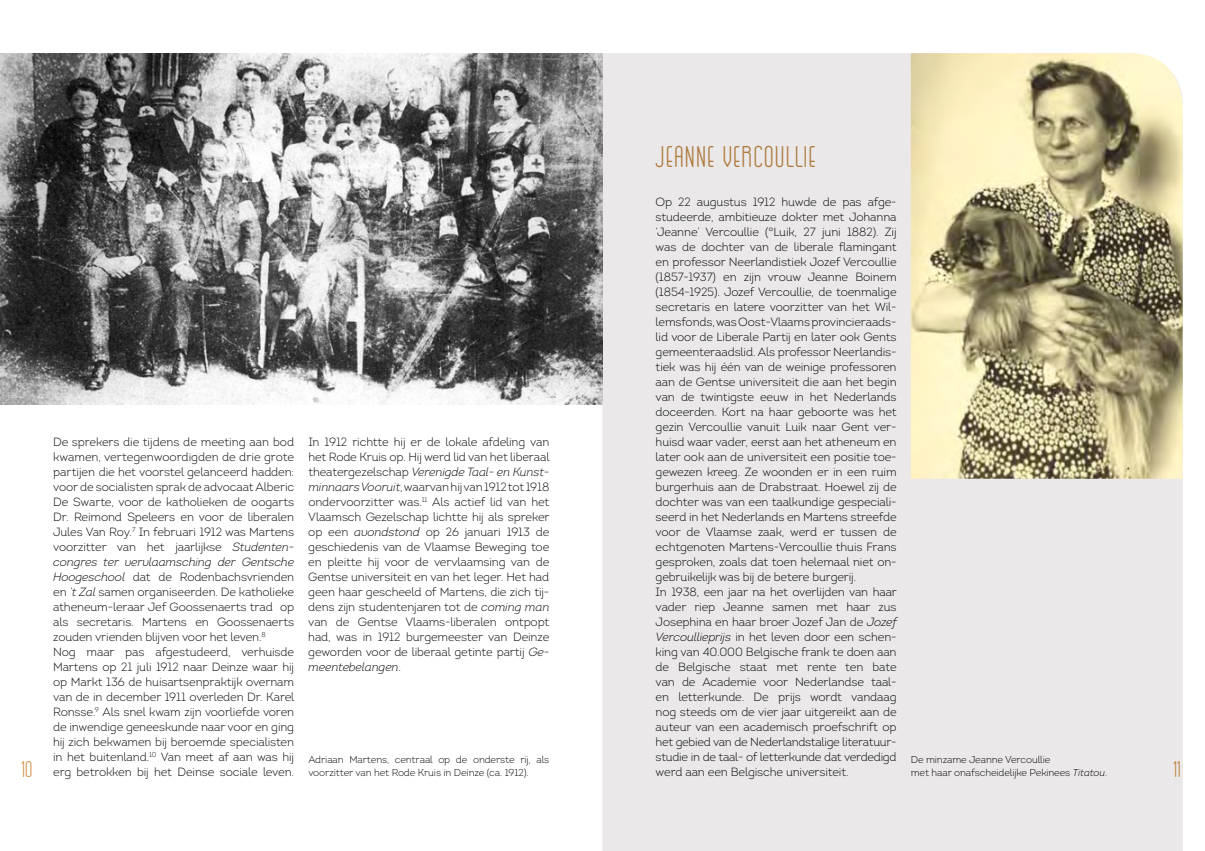
<style>
.page{position:relative;width:1205px;height:851px;background:#fff}
.page>*{position:absolute;margin:0;border:0;box-sizing:border-box;transform-origin:0 0}
.t1{font:30px "GOGOIA";letter-spacing:-.01em;color:#af7b3e}
.t2{font:22.5px "GOGOIA";color:#d09149}
.t3{font:300 11.88px/15px "Intro";letter-spacing:-.01em;color:#000}
.t4{font:300 10px/12.5px "Intro";letter-spacing:-.01em;color:#000}
.s1{font-style:italic}
</style>
<div class="page">
<div style="left:602px;top:53px;width:581px;height:797px;background:#eae8e9"></div>
<img style="left:0;top:53px;width:602px;height:351px">
<img style="left:911px;top:53px;width:272px;height:425px">
<h1 class="t1" style="left:656px;top:141px;width:163px">JEANNE VERCOULLIE</h1>
<p class="t3" style="left:656px;top:194px;width:243px">Op 22 augustus 1912 huwde de pas afge&shy;studeerde, ambitieuze dokter met Johanna ‘Jeanne’ Vercoullie (°Luik, 27 juni 1882). Zij was de dochter van de liberale flamingant en professor Neerlandistiek Jozef Vercoullie (1857-1937) en zijn vrouw Jeanne Boinem (1854-1925). Jozef Vercoullie, de toenmalige secretaris en latere voorzitter van het Wil&shy;lemsfonds, was Oost-Vlaams provincieraads&shy;lid voor de Liberale Partij en later ook Gents gemeenteraadslid. Als professor Neerlandis&shy;tiek was hij één van de weinige professoren aan de Gentse universiteit die aan het begin van de twintigste eeuw in het Nederlands doceerden. Kort na haar geboorte was het gezin Vercoullie vanuit Luik naar Gent ver&shy;huisd waar vader, eerst aan het atheneum en later ook aan de universiteit een positie toe&shy;gewezen kreeg. Ze woonden er in een ruim burgerhuis aan de Drabstraat. Hoewel zij de dochter was van een taalkundige gespeciali&shy;seerd in het Nederlands en Martens streefde voor de Vlaamse zaak, werd er tussen de echtgenoten Martens-Vercoullie thuis Frans gesproken, zoals dat toen helemaal niet on&shy;gebruikelijk was bij de betere burgerij.<br>In 1938, een jaar na het overlijden van haar vader riep Jeanne samen met haar zus Josephina en haar broer Jozef Jan de <span class="s1">Jozef Vercoullieprijs</span> in het leven door een schen&shy;king van 40.000 Belgische frank te doen aan de Belgische staat met rente ten bate van de Academie voor Nederlandse taal&shy;en letterkunde. De prijs wordt vandaag nog steeds om de vier jaar uitgereikt aan de auteur van een academisch proefschrift op het gebied van de Nederlandstalige literatuur&shy;studie in de taal- of letterkunde dat verdedigd werd aan een Belgische universiteit.</p>
<p class="t3" style="left:53px;top:434px;width:243px">De sprekers die tijdens de meeting aan bod kwamen, vertegenwoordigden de drie grote partijen die het voorstel gelanceerd hadden: voor de socialisten sprak de advocaat Alberic De Swarte, voor de katholieken de oogarts Dr. Reimond Speleers en voor de liberalen Jules Van Roy.<sup>7</sup> In februari 1912 was Martens voorzitter van het jaarlijkse <span class="s1">Studenten&shy;congres ter vervlaamsching der Gentsche Hoogeschool</span> dat de Rodenbachsvrienden en <span class="s1">’t Zal</span> samen organiseerden. De katholieke atheneum-leraar Jef Goossenaerts trad op als secretaris. Martens en Goossenaerts zouden vrienden blijven voor het leven.<sup>8<br></sup>Nog maar pas afgestudeerd, verhuisde Martens op 21 juli 1912 naar Deinze waar hij op Markt 136 de huisartsenpraktijk overnam van de in december 1911 overleden Dr. Karel Ronsse.<sup>9</sup> Als snel kwam zijn voorliefde voren de inwendige geneeskunde naar voor en ging hij zich bekwamen bij beroemde specialisten in het buitenland.<sup>10</sup> Van meet af aan was hij erg betrokken bij het Deinse sociale leven.</p>
<p class="t3" style="left:308px;top:434px;width:243px;text-align:justify">In 1912 richtte hij er de lokale afdeling van het Rode Kruis op. Hij werd lid van het liberaal theatergezelschap <span class="s1">Verenigde Taal- en Kunst&shy;minnaars Vooruit</span>, waarvan hij van 1912 tot 1918 ondervoorzitter was.<sup>11</sup> Als actief lid van het Vlaamsch Gezelschap lichtte hij als spreker op een <span class="s1">avondstond</span> op 26 januari 1913 de geschiedenis van de Vlaamse Beweging toe en pleitte hij voor de vervlaamsing van de Gentse universiteit en van het leger. Het had geen haar gescheeld of Martens, die zich tij&shy;dens zijn studentenjaren tot de <span class="s1">coming man </span>van de Gentse Vlaams-liberalen ontpopt had, was in 1912 burgemeester van Deinze geworden voor de liberaal getinte partij <span class="s1">Ge&shy;meentebelangen</span>.</p>
<p class="t4" style="left:308px;top:753px;width:242px">Adriaan Martens, centraal op de onderste rij, als voorzitter van het Rode Kruis in Deinze (ca. 1912).</p>
<p class="t4" style="left:911px;top:753px;width:141px">De minzame Jeanne Vercoullie</p>
<h2 class="t2" style="left:20px;top:757px;width:14px">10</h2>
<p class="t4" style="left:911px;top:766px;width:198px">met haar onafscheidelijke Pekinees <span class="s1">Titatou</span>.</p>
<h2 class="t2" style="left:1172px;top:757px;width:10px">11</h2>
</div>
